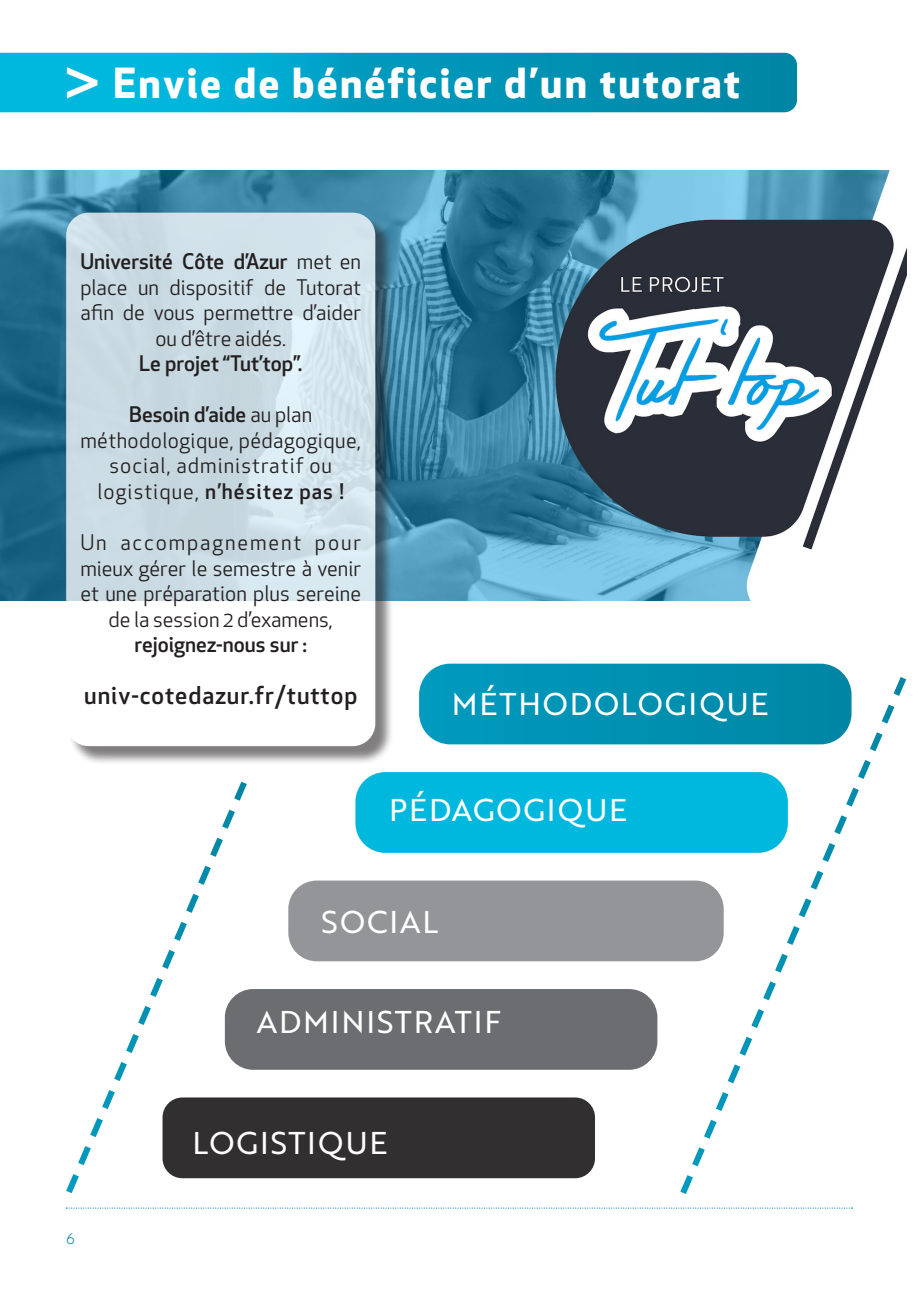
<style>
.page{position:relative;width:919px;height:1289px;background:#fff}
.page>*{position:absolute;margin:0;border:0;box-sizing:border-box;transform-origin:0 0}
.En-têtes_continus_Nu{font:700 40.5px "Apex New";letter-spacing:.06em;color:#fff}
.sous-titre{font:30.6px "Brother 1816 Regular";letter-spacing:.06em;color:#fff}
.En-têtes_continus_Nu-2{font:500 24px "Apex New";letter-spacing:.04em;color:#231f20}
.En-têtes_continus_Nu-3{font:21px/25.5px "Apex New";color:#231f20;text-align:center}
.En-têtes_continus_Nu-4{font:500 21px "Apex New";color:#231f20}
.En-têtes_continus_Nu-5{font:21px "Apex New";letter-spacing:.02em;color:#231f20}
.En-têtes_continus_Nu-6{font:500 21px "Apex New";letter-spacing:.05em;color:#231f20}
.En-têtes_continus_Nu-7{font:21px "Apex New";letter-spacing:.05em;color:#231f20}
.t1{font:15px "Brother 1816 Light";color:#0085a3}
.s1{font-weight:500}
.s2{font-weight:400}
</style>
<div class="page">
<svg style="left:66px;top:1207px;width:786px;height:1px"></svg>
<img style="left:0;top:171px;width:906px;height:429px">
<div style="left:68px;top:215px;width:326px;height:549px;background:#231f20;opacity:.75"></div>
<svg style="left:66px;top:213px;width:309px;height:533px;fill:#d1e2e9"></svg>
<svg style="left:0;top:53px;width:797px;height:59px;background:#009fc2"></svg>
<svg style="left:419px;top:663px;width:420px;height:81px;background:#0897b8"></svg>
<div style="left:355px;top:772px;width:432px;height:80px;background:#00b8de;border-radius:30px"></div>
<div style="left:288px;top:880px;width:435px;height:81px;background:#939598;border-radius:28px"></div>
<div style="left:225px;top:989px;width:432px;height:80px;background:#6c6d70;border-radius:28px"></div>
<div style="left:162px;top:1097px;width:433px;height:81px;background:#312f30;border-radius:20px"></div>
<svg style="left:675px;top:670px;width:232px;height:524px"></svg>
<svg style="left:66px;top:781px;width:186px;height:413px"></svg>
<p class="En-têtes_continus_Nu" style="left:64px;top:54px;width:677px">&gt; Envie de bénéficier d’un tutorat</p>
<p class="En-têtes_continus_Nu-3" style="left:80px;top:249px;width:282px"><span class="s1">Université Côte d’Azur</span> met en place un dispositif de Tutorat afin de vous permettre d’aider ou d’être aidés.</p>
<p class="En-têtes_continus_Nu-4" style="left:139px;top:350px;width:165px">Le projet “Tut’top”.</p>
<p class="En-têtes_continus_Nu-4" style="left:129px;top:401px;width:184px">Besoin d’aide <span class="s2">au plan</span></p>
<p class="En-têtes_continus_Nu-5" style="left:80px;top:427px;width:282px">méthodologique, pédagogique,</p>
<p class="En-têtes_continus_Nu-7" style="left:109px;top:452px;width:224px">social, administratif ou</p>
<p class="En-têtes_continus_Nu-6" style="left:97px;top:477px;width:248px"><span class="s2">logistique,</span> n’hésitez pas !</p>
<p class="En-têtes_continus_Nu-3" style="left:80px;top:529px;width:282px">Un accompagnement pour mieux gérer le semestre à venir et une préparation plus sereine de la session 2 d’examens,</p>
<p class="En-têtes_continus_Nu-4" style="left:134px;top:630px;width:174px">rejoignez-nous sur :</p>
<p class="En-têtes_continus_Nu-2" style="left:84px;top:679px;width:275px">univ-cotedazur.fr/tuttop</p>
<p class="sous-titre" style="left:451px;top:681px;width:318px">MÉTHODOLOGIQUE</p>
<p class="sous-titre" style="left:389px;top:786px;width:240px">PÉDAGOGIQUE</p>
<p class="sous-titre" style="left:321px;top:899px;width:118px">SOCIAL</p>
<p class="sous-titre" style="left:257px;top:999px;width:246px">ADMINISTRATIF</p>
<p class="t1" style="left:66px;top:1227px;width:10px">6</p>
<p class="sous-titre" style="left:193px;top:1119px;width:196px">LOGISTIQUE</p>
</div>
